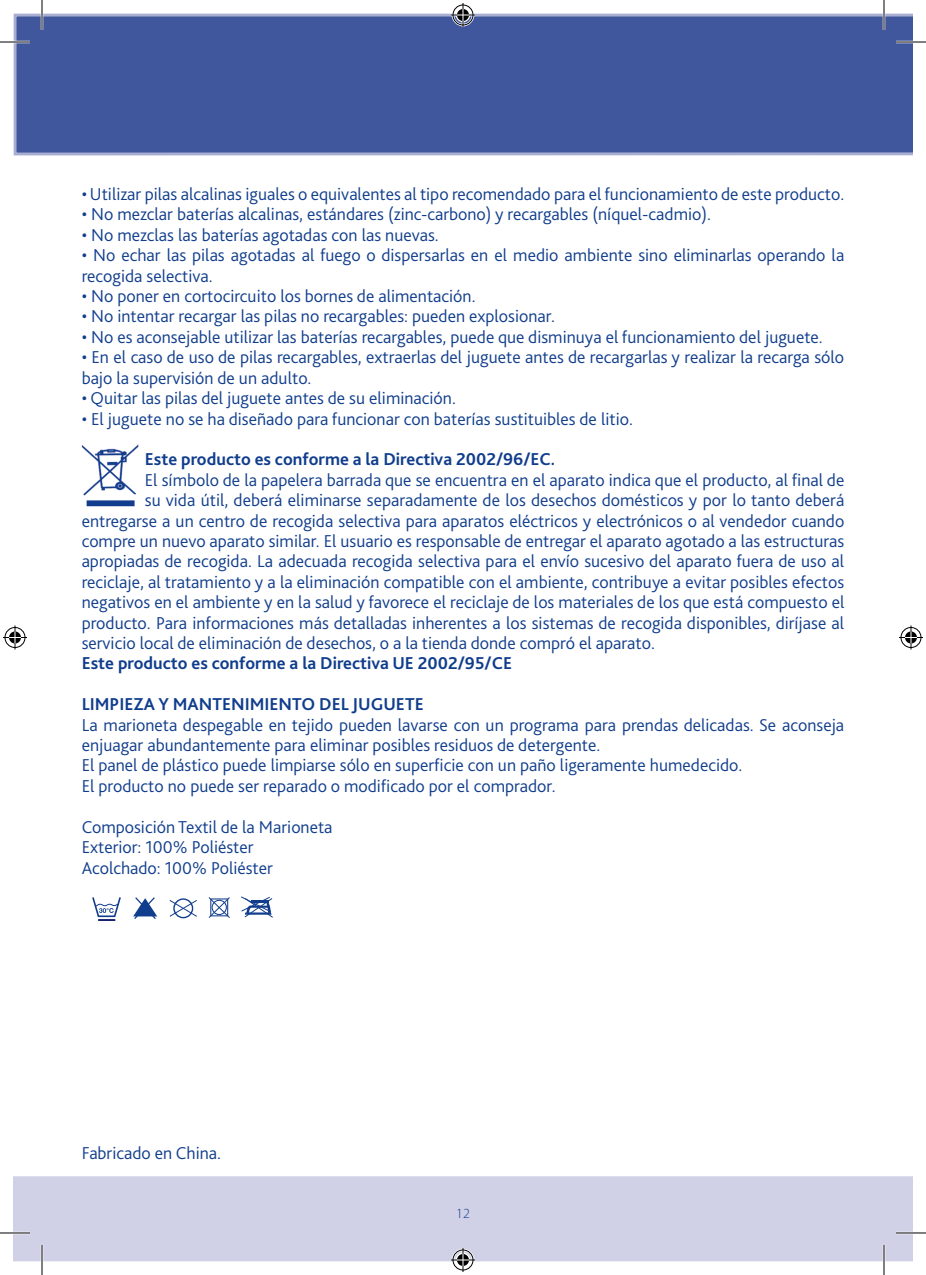
<style>
.page{position:relative;width:926px;height:1275px;background:#fff}
.page>*{position:absolute;margin:0;border:0;box-sizing:border-box;transform-origin:0 0}
.List_Paragraph{font:300 18px/20.4px "Bliss 2";color:#103d8c}
.Stile_di_paragrafo_1{font:700 18px "Bliss 2";color:#103d8c}
.Plain_Text{font:300 18px "Bliss 2";color:#103d8c}
.t1{font:300 14px "Myriad Pro";color:#103d8c}
</style>
<div class="page">
<div style="left:14px;top:14px;width:898px;height:142px;background:#40579d"></div>
<div style="left:14px;top:1176px;width:898px;height:85px;background:#d0d1e7"></div>
<svg style="left:133px;top:897px;width:24px;height:22px"></svg>
<svg style="left:208px;top:897px;width:22px;height:21px"></svg>
<div style="left:210px;top:898px;width:18px;height:18px;border:1px solid #103d8c"></div>
<div style="left:173px;top:898px;width:20px;height:20px;border:1px solid #103d8c;border-radius:50%"></div>
<svg style="left:169px;top:899px;width:28px;height:18px"></svg>
<svg style="left:241px;top:896px;width:32px;height:22px"></svg>
<svg style="left:92px;top:897px;width:29px;height:23px"></svg>
<img style="left:82px;top:445px;width:57px;height:61px">
<hr style="left:0;top:41px;width:30px;height:2px;background:#fff">
<hr style="left:896px;top:41px;width:30px;height:2px;background:#fff">
<hr style="left:0;top:1231px;width:30px;height:3px;background:#fff">
<hr style="left:896px;top:1231px;width:30px;height:3px;background:#fff">
<hr style="left:41px;top:0;width:2px;height:30px;background:#fff">
<hr style="left:41px;top:1245px;width:2px;height:30px;background:#fff">
<hr style="left:883px;top:0;width:2px;height:30px;background:#fff">
<hr style="left:883px;top:1245px;width:2px;height:30px;background:#fff">
<hr style="left:0;top:42px;width:30px;height:1px;background:#000">
<hr style="left:896px;top:42px;width:30px;height:1px;background:#000">
<hr style="left:0;top:1232px;width:30px;height:1px;background:#000">
<hr style="left:896px;top:1232px;width:30px;height:1px;background:#000">
<hr style="left:42px;top:0;width:1px;height:30px;background:#000">
<hr style="left:42px;top:1245px;width:1px;height:30px;background:#000">
<hr style="left:884px;top:0;width:1px;height:30px;background:#000">
<hr style="left:884px;top:1245px;width:1px;height:30px;background:#000">
<svg style="left:451px;top:3px;width:24px;height:24px"></svg>
<svg style="left:451px;top:1248px;width:24px;height:24px"></svg>
<svg style="left:3px;top:625px;width:24px;height:24px"></svg>
<svg style="left:899px;top:625px;width:24px;height:24px"></svg>
<p class="List_Paragraph" style="left:82px;top:183px;width:764px">• Utilizar pilas alcalinas iguales o equivalentes al tipo recomendado para el funcionamiento de este producto.</p>
<p class="List_Paragraph" style="left:82px;top:204px;width:631px">• No mezclar baterías alcalinas, estándares (zinc-carbono) y recargables (níquel-cadmio).</p>
<p class="List_Paragraph" style="left:82px;top:224px;width:359px">• No mezclas las baterías agotadas con las nuevas.</p>
<p class="List_Paragraph" style="left:82px;top:245px;width:764px">• No echar las pilas agotadas al fuego o dispersarlas en el medio ambiente sino eliminarlas operando la recogida selectiva.</p>
<p class="List_Paragraph" style="left:82px;top:285px;width:395px">• No poner en cortocircuito los bornes de alimentación.</p>
<p class="List_Paragraph" style="left:82px;top:306px;width:475px">• No intentar recargar las pilas no recargables: pueden explosionar.</p>
<p class="List_Paragraph" style="left:82px;top:326px;width:743px">• No es aconsejable utilizar las baterías recargables, puede que disminuya el funcionamiento del juguete.</p>
<p class="List_Paragraph" style="left:82px;top:347px;width:764px">• En el caso de uso de pilas recargables, extraerlas del juguete antes de recargarlas y realizar la recarga sólo bajo la supervisión de un adulto.</p>
<p class="List_Paragraph" style="left:82px;top:387px;width:376px">• Quitar las pilas del juguete antes de su eliminación.</p>
<p class="List_Paragraph" style="left:82px;top:408px;width:553px">• El juguete no se ha diseñado para funcionar con baterías sustituibles de litio.</p>
<p class="Stile_di_paragrafo_1" style="left:145px;top:448px;width:412px">Este producto es conforme a la Directiva 2002/96/EC.</p>
<p class="List_Paragraph" style="left:145px;top:469px;width:701px">El símbolo de la papelera barrada que se encuentra en el aparato indica que el producto, al final de</p>
<p class="List_Paragraph" style="left:145px;top:489px;width:701px">su vida útil, deberá eliminarse separadamente de los desechos domésticos y por lo tanto deberá</p>
<p class="List_Paragraph" style="left:82px;top:510px;width:764px">entregarse a un centro de recogida selectiva para aparatos eléctricos y electrónicos o al vendedor cuando</p>
<p class="List_Paragraph" style="left:82px;top:530px;width:764px">compre un nuevo aparato similar. El usuario es responsable de entregar el aparato agotado a las estructuras</p>
<p class="List_Paragraph" style="left:82px;top:551px;width:764px">apropiadas de recogida. La adecuada recogida selectiva para el envío sucesivo del aparato fuera de uso al</p>
<p class="List_Paragraph" style="left:82px;top:571px;width:764px">reciclaje, al tratamiento y a la eliminación compatible con el ambiente, contribuye a evitar posibles efectos</p>
<p class="List_Paragraph" style="left:82px;top:591px;width:764px">negativos en el ambiente y en la salud y favorece el reciclaje de los materiales de los que está compuesto el</p>
<p class="List_Paragraph" style="left:82px;top:612px;width:764px">producto. Para informaciones más detalladas inherentes a los sistemas de recogida disponibles, diríjase al</p>
<p class="List_Paragraph" style="left:82px;top:632px;width:575px">servicio local de eliminación de desechos, o a la tienda donde compró el aparato.</p>
<p class="Stile_di_paragrafo_1" style="left:82px;top:652px;width:432px">Este producto es conforme a la Directiva UE 2002/95/CE</p>
<p class="Stile_di_paragrafo_1" style="left:82px;top:693px;width:343px">LIMPIEZA Y MANTENIMIENTO DEL JUGUETE</p>
<p class="List_Paragraph" style="left:82px;top:714px;width:764px">La marioneta despegable en tejido pueden lavarse con un programa para prendas delicadas. Se aconseja enjuagar abundantemente para eliminar posibles residuos de detergente.</p>
<p class="List_Paragraph" style="left:82px;top:755px;width:662px">El panel de plástico puede limpiarse sólo en superficie con un paño ligeramente humedecido.</p>
<p class="List_Paragraph" style="left:82px;top:775px;width:475px">El producto no puede ser reparado o modificado por el comprador.</p>
<p class="Plain_Text" style="left:82px;top:815px;width:252px">Composición Textil de la Marioneta</p>
<p class="Plain_Text" style="left:82px;top:836px;width:173px">Exterior: 100% Poliéster</p>
<p class="Plain_Text" style="left:82px;top:856px;width:193px">Acolchado: 100% Poliéster</p>
<p class="List_Paragraph" style="left:82px;top:1142px;width:141px">Fabricado en China.</p>
<p class="t1" style="left:456px;top:1204px;width:15px">12</p>
</div>
